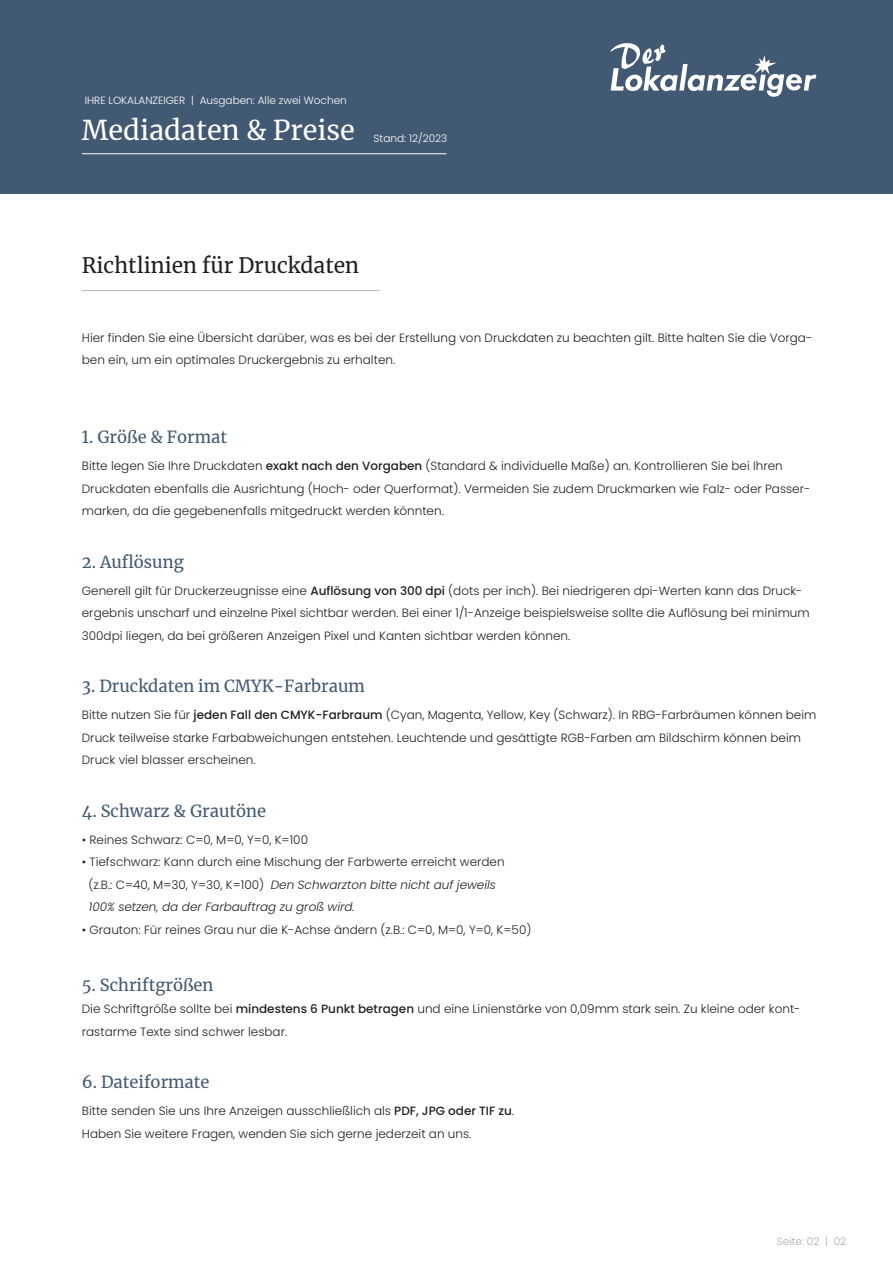
<style>
.page{position:relative;width:893px;height:1263px;background:#fff}
.page>*{position:absolute;margin:0;border:0;box-sizing:border-box;transform-origin:0 0}
.t1{font:27px "Merriweather";color:#fff}
.t2{font:21px "Merriweather";color:#231f20}
.t3{font:16.5px "Merriweather";color:#415973}
.t4{font:300 12px/22.5px "Poppins";color:#231f20}
.t5{font:italic 300 12px/22.5px "Poppins";color:#231f20}
.t6{font:300 10.5px "Poppins";color:#fff}
.t7{font:300 10.5px "Poppins";color:#a8a9ad}
.s1{font-weight:500}
.s2{font-style:normal}
</style>
<div class="page">
<div style="left:0;top:0;width:893px;height:193px;background:#415973"></div>
<hr style="left:82px;top:153px;width:364px;height:1px;background:#fff">
<svg style="left:610px;top:43px;width:206px;height:54px"></svg>
<hr style="left:82px;top:290px;width:298px;height:1px;background:#b3b3b3">
<p class="t6" style="left:85px;top:95px;width:264px">IHRE LOKALANZEIGER | Ausgaben: Alle zwei Wochen</p>
<p class="t1" style="left:82px;top:112px;width:274px">Mediadaten &amp; Preise</p>
<p class="t6" style="left:374px;top:133px;width:75px">Stand: 12/2023</p>
<p class="t2" style="left:82px;top:251px;width:279px">Richtlinien für Druckdaten</p>
<p class="t4" style="left:82px;top:326px;width:732px">Hier finden Sie eine Übersicht darüber, was es bei der Erstellung von Druckdaten zu beachten gilt. Bitte halten Sie die Vorga&shy;ben ein, um ein optimales Druckergebnis zu erhalten.</p>
<p class="t3" style="left:82px;top:426px;width:147px">1. Größe &amp; Format</p>
<p class="t4" style="left:82px;top:455px;width:730px">Bitte legen Sie Ihre Druckdaten <span class="s1">exakt nach den Vorgaben</span> (Standard &amp; individuelle Maße) an. Kontrollieren Sie bei Ihren<br>Druckdaten ebenfalls die Ausrichtung (Hoch- oder Querformat). Vermeiden Sie zudem Druckmarken wie Falz- oder Passer&shy;marken, da die gegebenenfalls mitgedruckt werden könnten.</p>
<p class="t3" style="left:82px;top:550px;width:103px">2. Auflösung</p>
<p class="t4" style="left:82px;top:579px;width:729px">Generell gilt für Druckerzeugnisse eine <span class="s1">Auflösung von 300 dpi</span> (dots per inch). Bei niedrigeren dpi-Werten kann das Druck&shy;ergebnis unscharf und einzelne Pixel sichtbar werden. Bei einer 1/1-Anzeige beispielsweise sollte die Auflösung bei minimum<br>300dpi liegen, da bei größeren Anzeigen Pixel und Kanten sichtbar werden können.</p>
<p class="t3" style="left:82px;top:675px;width:285px">3. Druckdaten im CMYK-Farbraum</p>
<p class="t4" style="left:82px;top:704px;width:736px">Bitte nutzen Sie für <span class="s1">jeden Fall den CMYK-Farbraum</span> (Cyan, Magenta, Yellow, Key (Schwarz). In RBG-Farbräumen können beim<br>Druck teilweise starke Farbabweichungen entstehen. Leuchtende und gesättigte RGB-Farben am Bildschirm können beim<br>Druck viel blasser erscheinen.</p>
<p class="t3" style="left:82px;top:799px;width:186px">4. Schwarz &amp; Grautöne</p>
<p class="t4" style="left:82px;top:828px;width:228px">• Reines Schwarz: C=0, M=0, Y=0, K=100</p>
<p class="t4" style="left:82px;top:851px;width:424px">• Tiefschwarz: Kann durch eine Mischung der Farbwerte erreicht werden</p>
<p class="t5" style="left:88px;top:873px;width:409px"><span class="s2">(z.B.: C=40, M=30, Y=30, K=100)</span> Den Schwarzton bitte nicht auf jeweils<br>100% setzen, da der Farbauftrag zu groß wird.</p>
<p class="t4" style="left:82px;top:918px;width:451px">• Grauton: Für reines Grau nur die K-Achse ändern (z.B.: C=0, M=0, Y=0, K=50)</p>
<p class="t3" style="left:82px;top:973px;width:133px">5. Schriftgrößen</p>
<p class="t4" style="left:82px;top:998px;width:720px">Die Schriftgröße sollte bei <span class="s1">mindestens 6 Punkt betragen</span> und eine Linienstärke von 0,09mm stark sein. Zu kleine oder kont&shy;rastarme Texte sind schwer lesbar.</p>
<p class="t3" style="left:82px;top:1071px;width:129px">6. Dateiformate</p>
<p class="t4" style="left:82px;top:1100px;width:434px">Bitte senden Sie uns Ihre Anzeigen ausschließlich als <span class="s1">PDF, JPG oder TIF zu</span>.</p>
<p class="t4" style="left:82px;top:1122px;width:391px">Haben Sie weitere Fragen, wenden Sie sich gerne jederzeit an uns.</p>
<p class="t7" style="left:777px;top:1235px;width:71px">Seite: 02 | 02</p>
</div>
